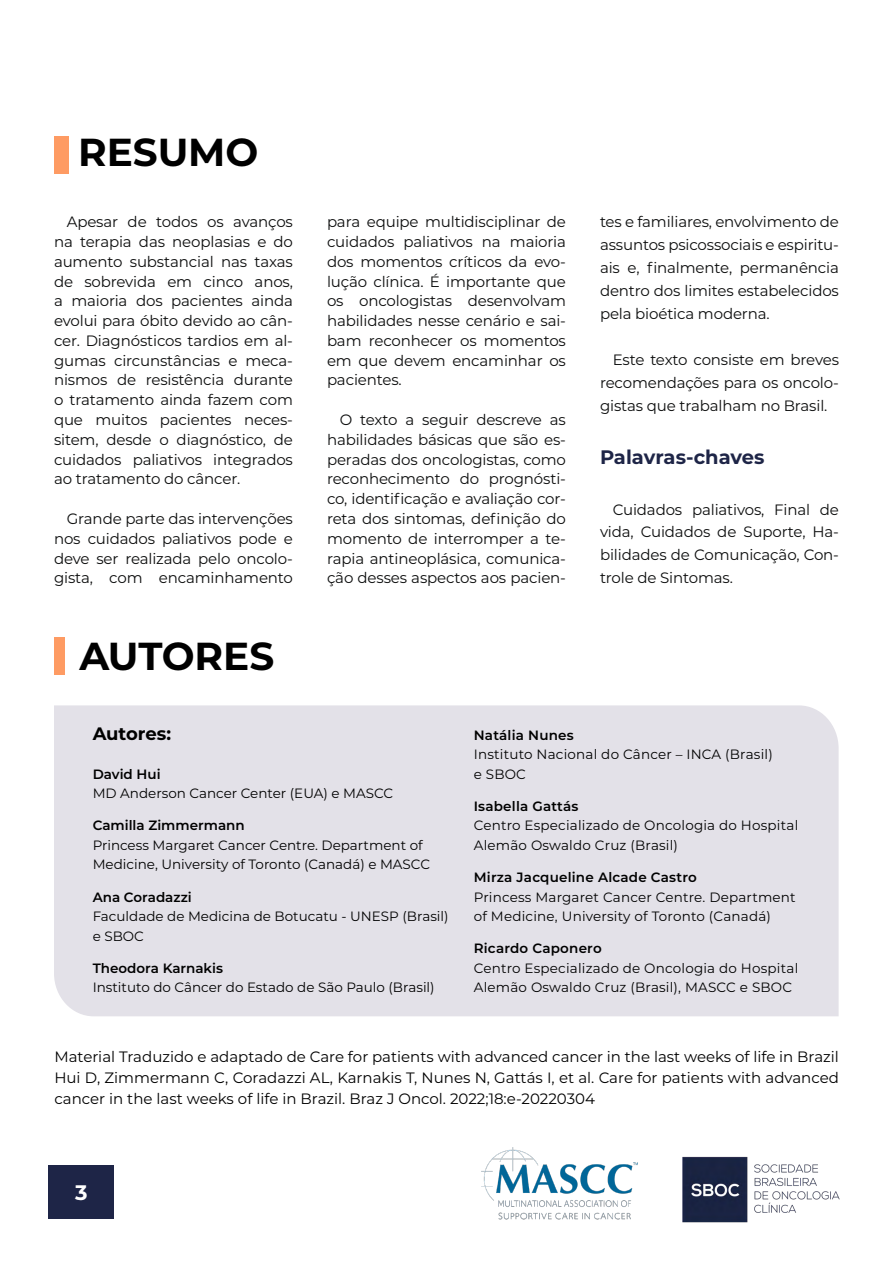
<style>
.page{position:relative;width:893px;height:1263px;background:#fff}
.page>*{position:absolute;margin:0;border:0;box-sizing:border-box;transform-origin:0 0}
.t1{font:700 39px "Montserrat";letter-spacing:-.005em;color:#000}
.t2{font:700 21px "Montserrat";color:#fff}
.t3{font:700 19.5px "Montserrat";color:#1e2547}
.t4{font:700 18px "Montserrat";letter-spacing:-.005em;color:#000}
.t5{font:15px/19.8px "Montserrat";letter-spacing:-.01em;color:#0c0d0d;text-align:justify}
.t6{font:15px/21px "Montserrat";color:#000;text-align:justify}
.t7{font:13.5px/19.5px "Montserrat";letter-spacing:.005em;color:#000}
.t8{font:600 13.5px "Montserrat";letter-spacing:.01em;color:#000}
</style>
<div class="page">
<img style="left:682px;top:1156px;width:158px;height:67px">
<div style="left:48px;top:1165px;width:66px;height:54px;background:#1e2547"></div>
<img style="left:481px;top:1147px;width:157px;height:73px">
<div style="left:54px;top:136px;width:15px;height:38px;background:#fe9b63"></div>
<div style="left:54px;top:705px;width:785px;height:311px;background:#e3e1e8"></div>
<div style="left:54px;top:637px;width:10px;height:38px;background:#fe9b63"></div>
<h1 class="t1" style="left:78px;top:124px;width:182px">RESUMO</h1>
<p class="t5" style="left:54px;top:211px;width:240px;text-indent:13px">Apesar de todos os avanços na terapia das neoplasias e do aumento substancial nas taxas de sobrevida em cinco anos, a maioria dos pacientes ainda evolui para óbito devido ao cân&shy;cer. Diagnósticos tardios em al&shy;gumas circunstâncias e meca&shy;nismos de resistência durante o tratamento ainda fazem com que muitos pacientes neces&shy;sitem, desde o diagnóstico, de cuidados paliativos integrados ao tratamento do câncer.</p>
<p class="t5" style="left:54px;top:508px;width:240px;text-indent:13px">Grande parte das intervenções nos cuidados paliativos pode e deve ser realizada pelo oncolo&shy;gista, com encaminhamento</p>
<h1 class="t1" style="left:80px;top:628px;width:196px">AUTORES</h1>
<p class="t5" style="left:327px;top:211px;width:240px">para equipe multidisciplinar de cuidados paliativos na maioria dos momentos críticos da evo&shy;lução clínica. É importante que os oncologistas desenvolvam habilidades nesse cenário e sai&shy;bam reconhecer os momentos em que devem encaminhar os pacientes.</p>
<p class="t5" style="left:327px;top:409px;width:240px;text-indent:13px">O texto a seguir descreve as habilidades básicas que são es&shy;peradas dos oncologistas, como reconhecimento do prognósti&shy;co, identificação e avaliação cor&shy;reta dos sintomas, definição do momento de interromper a te&shy;rapia antineoplásica, comunica&shy;ção desses aspectos aos pacien-</p>
<p class="t5" style="left:600px;top:210px;width:240px;line-height:23px">tes e familiares, envolvimento de assuntos psicossociais e espiritu&shy;ais e, finalmente, permanência dentro dos limites estabelecidos pela bioética moderna.</p>
<p class="t5" style="left:600px;top:347px;width:240px;line-height:23px;text-indent:13px">Este texto consiste em breves recomendações para os oncolo&shy;gistas que trabalham no Brasil.</p>
<h3 class="t3" style="left:600px;top:443px;width:166px">Palavras-chaves</h3>
<p class="t5" style="left:600px;top:497px;width:240px;line-height:23px;text-indent:13px">Cuidados paliativos, Final de vida, Cuidados de Suporte, Ha&shy;bilidades de Comunicação, Con&shy;trole de Sintomas.</p>
<p class="t4" style="left:93px;top:720px;width:80px">Autores:</p>
<p class="t8" style="left:93px;top:764px;width:69px">David Hui</p>
<p class="t7" style="left:93px;top:783px;width:302px">MD Anderson Cancer Center (EUA) e MASCC</p>
<p class="t8" style="left:93px;top:816px;width:154px">Camilla Zimmermann</p>
<p class="t7" style="left:93px;top:835px;width:339px">Princess Margaret Cancer Centre. Department of<br>Medicine, University of Toronto (Canadá) e MASCC</p>
<p class="t8" style="left:93px;top:887px;width:101px">Ana Coradazzi</p>
<p class="t7" style="left:93px;top:906px;width:357px">Faculdade de Medicina de Botucatu - UNESP (Brasil) e SBOC</p>
<p class="t8" style="left:93px;top:958px;width:132px">Theodora Karnakis</p>
<p class="t7" style="left:93px;top:977px;width:343px">Instituto do Câncer do Estado de São Paulo (Brasil)</p>
<p class="t8" style="left:474px;top:725px;width:101px">Natália Nunes</p>
<p class="t7" style="left:474px;top:744px;width:301px">Instituto Nacional do Câncer – INCA (Brasil) e SBOC</p>
<p class="t8" style="left:474px;top:796px;width:106px">Isabella Gattás</p>
<p class="t7" style="left:474px;top:815px;width:326px">Centro Especializado de Oncologia do Hospital<br>Alemão Oswaldo Cruz (Brasil)</p>
<p class="t8" style="left:474px;top:868px;width:225px">Mirza Jacqueline Alcade Castro</p>
<p class="t7" style="left:474px;top:886px;width:323px">Princess Margaret Cancer Centre. Department of Medicine, University of Toronto (Canadá)</p>
<p class="t8" style="left:474px;top:939px;width:129px">Ricardo Caponero</p>
<p class="t7" style="left:474px;top:958px;width:326px">Centro Especializado de Oncologia do Hospital<br>Alemão Oswaldo Cruz (Brasil), MASCC e SBOC</p>
<p class="t6" style="left:54px;top:1046px;width:786px">Material Traduzido e adaptado de Care for patients with advanced cancer in the last weeks of life in Brazil Hui D, Zimmermann C, Coradazzi AL, Karnakis T, Nunes N, Gattás I, et al. Care for patients with advanced cancer in the last weeks of life in Brazil. Braz J Oncol. 2022;18:e-20220304</p>
<h2 class="t2" style="left:75px;top:1177px;width:14px">3</h2>
</div>
